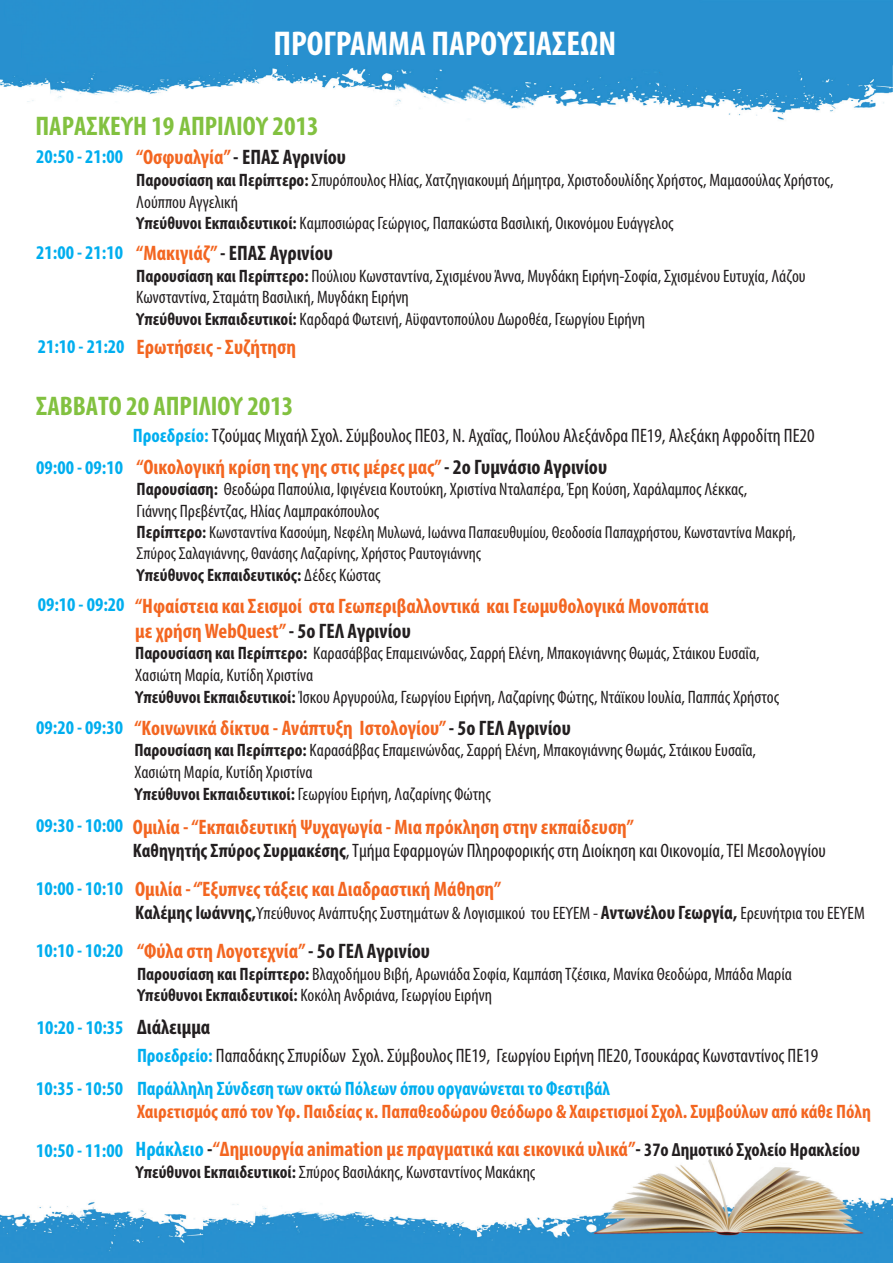
<style>
.page{position:relative;width:893px;height:1263px;background:#fff}
.page>*{position:absolute;margin:0;border:0;box-sizing:border-box;transform-origin:0 0}
.t1{font:700 condensed 34.5px "Myriad Pro";color:#fff}
.t2{font:700 condensed 27px "Myriad Pro";color:#82c140}
.t3{font:700 condensed 21px/25.2px "Myriad Pro";color:#f36621}
.t4{font:700 condensed 21px "Myriad Pro";color:#231f20}
.t5{font:condensed 19.5px "Myriad Pro";color:#231f20}
.t6{font:700 condensed 19.5px "Myriad Pro";color:#00aeef}
.t7{font:700 condensed 19.5px "Myriad Pro";color:#f36621}
.t8{font:condensed 18px/21.6px "Myriad Pro";color:#231f20}
.t9{font:700 condensed 18px "Myriad Pro";color:#231f20}
.t10{font:condensed 17.4px/20.9px "Myriad Pro";color:#231f20}
.s1{color:#f36621}
.s2{font-weight:700}
.s3{font-weight:700;color:#00aeef}
.s4{color:#231f20}
.s5{font-weight:700;font-size:18px}
.s6{font-weight:400}
.s7{font-weight:700;font-size:19.5px}
.s8{font-size:21px;color:#231f20}
.s9{color:#00aeef}
.s10{font-size:19.05px;color:#231f20}
</style>
<div class="page">
<img style="left:0;top:1159px;width:893px;height:104px">
<img style="left:0;top:0;width:893px;height:120px">
<h1 class="t1" style="left:273px;top:22px;width:344px">ΠΡΟΓΡΑΜΜΑ ΠΑΡΟΥΣΙΑΣΕΩΝ</h1>
<h2 class="t2" style="left:36px;top:109px;width:285px">ΠΑΡΑΣΚΕΥΗ 19 ΑΠΡΙΛΙΟΥ 2013</h2>
<p class="t6" style="left:36px;top:145px;width:88px">20:50 - 21:00</p>
<p class="t4" style="left:136px;top:144px;width:211px"><span class="s1">“Οσφυαλγία”</span> - ΕΠΑΣ Αγρινίου</p>
<p class="t8" style="left:136px;top:169px;width:699px"><span class="s2">Παρουσίαση και Περίπτερο:</span> Σπυρόπουλος Ηλίας, Χατζηγιακουμή Δήμητρα, Χριστοδουλίδης Χρήστος, Μαμασούλας Χρήστος,<br>Λούππου Αγγελική<br><span class="s2">Υπεύθυνοι Εκπαιδευτικοί:</span> Καμποσιώρας Γεώργιος, Παπακώστα Βασιλική, Οικονόμου Ευάγγελος</p>
<p class="t4" style="left:136px;top:240px;width:198px"><span class="s1">“Μακιγιάζ”</span> - ΕΠΑΣ Αγρινίου</p>
<p class="t8" style="left:136px;top:265px;width:671px"><span class="s2">Παρουσίαση και Περίπτερο:</span> Πούλιου Κωνσταντίνα, Σχισμένου Άννα, Μυγδάκη Ειρήνη-Σοφία, Σχισμένου Ευτυχία, Λάζου<br>Κωνσταντίνα, Σταμάτη Βασιλική, Μυγδάκη Ειρήνη<br><span class="s2">Υπεύθυνοι Εκπαιδευτικοί:</span> Καρδαρά Φωτεινή, Αϋφαντοπούλου Δωροθέα, Γεωργίου Ειρήνη</p>
<p class="t6" style="left:36px;top:240px;width:88px">21:00 - 21:10</p>
<p class="t6" style="left:38px;top:334px;width:88px">21:10 - 21:20</p>
<p class="t3" style="left:137px;top:334px;width:161px">Ερωτήσεις - Συζήτηση</p>
<h2 class="t2" style="left:36px;top:389px;width:259px">ΣΑΒΒΑΤΟ 20 ΑΠΡΙΛΙΟΥ 2013</h2>
<p class="t5" style="left:133px;top:424px;width:683px"><span class="s3">Προεδρείο:</span> Τζούμας Μιχαήλ Σχολ. Σύμβουλος ΠΕ03, Ν. Αχαΐας, Πούλου Αλεξάνδρα ΠΕ19, Αλεξάκη Αφροδίτη ΠΕ20</p>
<p class="t6" style="left:36px;top:455px;width:88px">09:00 - 09:10</p>
<p class="t3" style="left:137px;top:454px;width:472px">“Οικολογική κρίση της γης στις μέρες μας” <span class="s4">- 2ο Γυμνάσιο Αγρινίου</span></p>
<p class="t8" style="left:137px;top:478px;width:612px"><span class="s2">Παρουσίαση:</span> Θεοδώρα Παπούλια, Ιφιγένεια Κουτούκη, Χριστίνα Νταλαπέρα, Έρη Κούση, Χαράλαμπος Λέκκας,<br>Γιάννης Πρεβέντζας, Ηλίας Λαμπρακόπουλος</p>
<p class="t10" style="left:137px;top:522px;width:661px"><span class="s5">Περίπτερο</span><span class="s2">:</span> Κωνσταντίνα Κασούμη, Νεφέλη Μυλωνά, Ιωάννα Παπαευθυμίου, Θεοδοσία Παπαχρήστου, Κωνσταντίνα Μακρή,<br>Σπύρος Σαλαγιάννης, Θανάσης Λαζαρίνης, Χρήστος Ραυτογιάννης</p>
<p class="t9" style="left:137px;top:564px;width:246px">Υπεύθυνος Εκπαιδευτικός: <span class="s6">Δέδες Κώστας</span></p>
<p class="t6" style="left:38px;top:592px;width:88px">09:10 - 09:20</p>
<p class="t3" style="left:135px;top:592px;width:575px">“Ηφαίστεια και Σεισμοί στα Γεωπεριβαλλοντικά και Γεωμυθολογικά Μονοπάτια με χρήση WebQuest” <span class="s4">- 5ο ΓΕΛ Αγρινίου</span></p>
<p class="t8" style="left:135px;top:642px;width:646px"><span class="s2">Παρουσίαση και Περίπτερο:</span> Καρασάββας Επαμεινώνδας, Σαρρή Ελένη, Μπακογιάννης Θωμάς, Στάικου Ευσαΐα,<br>Χασιώτη Μαρία, Κυτίδη Χριστίνα<br><span class="s2">Υπεύθυνοι Εκπαιδευτικοί:</span> Ίσκου Αργυρούλα, Γεωργίου Ειρήνη, Λαζαρίνης Φώτης, Ντάϊκου Ιουλία, Παππάς Χρήστος</p>
<p class="t6" style="left:36px;top:715px;width:88px">09:20 - 09:30</p>
<p class="t3" style="left:134px;top:715px;width:438px">“Κοινωνικά δίκτυα - Aνάπτυξη Ιστολογίου” <span class="s4">- 5ο ΓΕΛ Αγρινίου</span></p>
<p class="t8" style="left:134px;top:739px;width:623px"><span class="s2">Παρουσίαση και Περίπτερο:</span> Καρασάββας Επαμεινώνδας, Σαρρή Ελένη, Μπακογιάννης Θωμάς, Στάικου Ευσαΐα,<br>Χασιώτη Μαρία, Κυτίδη Χριστίνα<br><span class="s2">Υπεύθυνοι Εκπαιδευτικοί:</span> Γεωργίου Ειρήνη, Λαζαρίνης Φώτης</p>
<p class="t6" style="left:36px;top:813px;width:88px">09:30 - 10:00</p>
<p class="t3" style="left:133px;top:813px;width:502px">Ομιλία -“Εκπαιδευτική Ψυχαγωγία - Μια πρόκληση στην εκπαίδευση”</p>
<p class="t5" style="left:133px;top:839px;width:694px"><span class="s2">Καθηγητής Σπύρος Συρμακέσης</span>, Τμήμα Εφαρμογών Πληροφορικής στη Διοίκηση και Οικονομία, ΤΕΙ Μεσολογγίου</p>
<p class="t6" style="left:36px;top:876px;width:88px">10:00 - 10:10</p>
<p class="t3" style="left:135px;top:876px;width:368px">Ομιλία -“Έξυπνες τάξεις και Διαδραστική Μάθηση”</p>
<p class="t8" style="left:135px;top:902px;width:731px"><span class="s7">Καλέμης Ιωάννης,</span>Υπεύθυνος Ανάπτυξης Συστημάτων &amp; Λογισμικού του ΕΕΥΕΜ - <span class="s7">Αντωνέλου Γεωργία,</span> Ερευνήτρια του ΕΕΥΕΜ</p>
<p class="t6" style="left:36px;top:938px;width:88px">10:10 - 10:20</p>
<p class="t3" style="left:137px;top:938px;width:294px">“Φύλα στη Λογοτεχνία” <span class="s4">- 5ο ΓΕΛ Αγρινίου</span></p>
<p class="t8" style="left:137px;top:962px;width:656px"><span class="s2">Παρουσίαση και Περίπτερο:</span> Βλαχοδήμου Βιβή, Αρωνιάδα Σοφία, Καμπάση Τζέσικα, Μανίκα Θεοδώρα, Μπάδα Μαρία<br><span class="s2">Υπεύθυνοι Εκπαιδευτικοί:</span> Κοκόλη Ανδριάνα, Γεωργίου Ειρήνη</p>
<p class="t6" style="left:37px;top:1015px;width:175px">10:20 - 10:35 <span class="s8">Διάλειμμα</span></p>
<p class="t6" style="left:36px;top:1076px;width:88px">10:35 - 10:50</p>
<p class="t6" style="left:36px;top:1138px;width:88px">10:50 - 11:00</p>
<p class="t5" style="left:137px;top:1044px;width:683px"><span class="s3">Προεδρείο:</span> Παπαδάκης Σπυρίδων Σχολ. Σύμβουλος ΠΕ19, Γεωργίου Ειρήνη ΠΕ20, Τσουκάρας Κωνσταντίνος ΠΕ19</p>
<p class="t6" style="left:137px;top:1076px;width:475px">Παράλληλη Σύνδεση των οκτώ Πόλεων όπου οργανώνεται το Φεστιβάλ</p>
<p class="t7" style="left:137px;top:1099px;width:736px">Χαιρετισμός από τον Υφ. Παιδείας κ. Παπαθεοδώρου Θεόδωρο &amp; Χαιρετισμοί Σχολ. Συμβούλων από κάθε Πόλη</p>
<p class="t3" style="left:136px;top:1136px;width:726px"><span class="s9">Ηράκλειο</span> <span class="s4">-</span>“Δημιουργία animation με πραγματικά και εικονικά υλικά”<span class="s4">-</span> <span class="s10">37ο Δημοτικό Σχολείο Ηρακλείου</span></p>
<p class="t8" style="left:136px;top:1161px;width:401px"><span class="s2">Υπεύθυνοι Εκπαιδευτικοί:</span> Σπύρος Βασιλάκης, Κωνσταντίνος Μακάκης</p>
</div>
